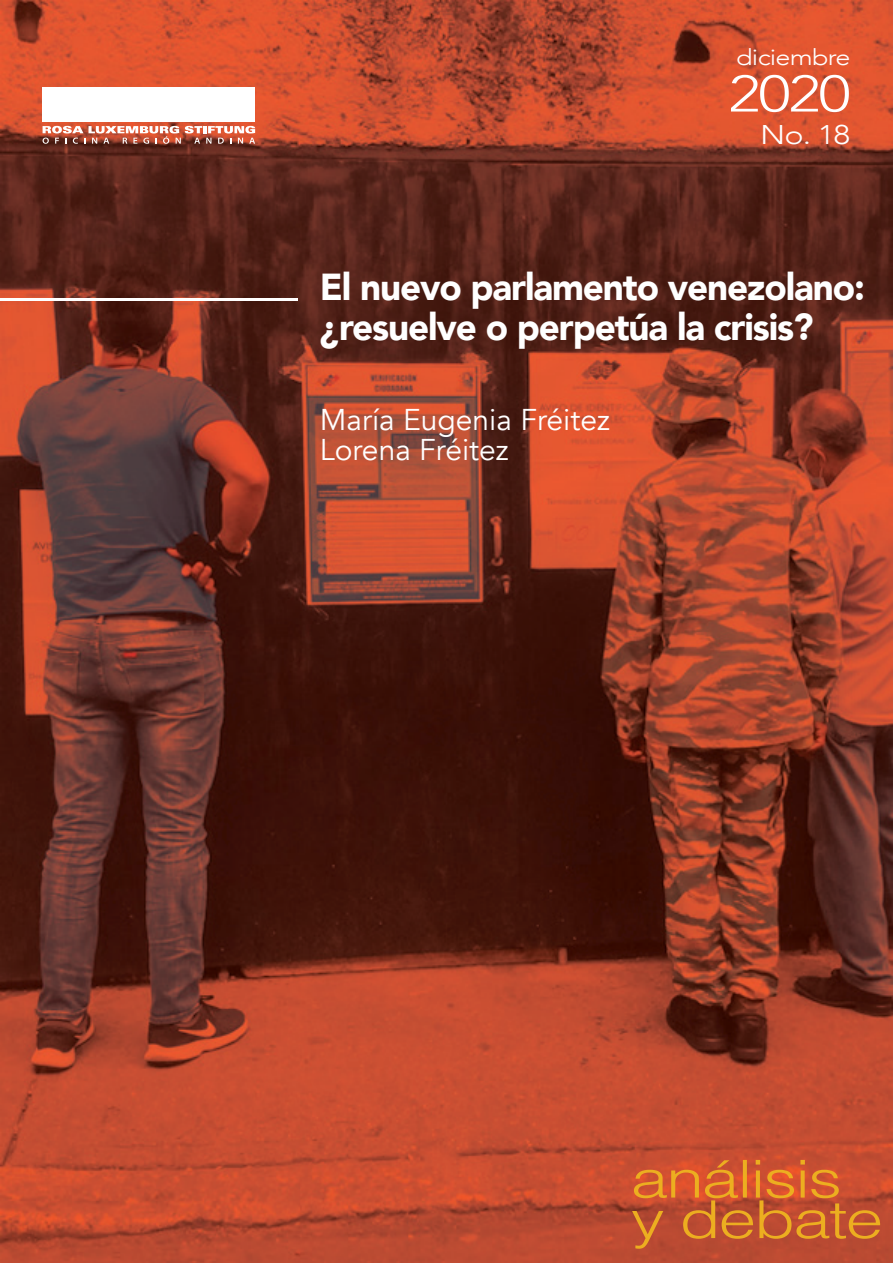
<style>
.page{position:relative;width:893px;height:1263px;background:#fff}
.page>*{position:absolute;margin:0;border:0;box-sizing:border-box;transform-origin:0 0}
.AÑO{font:300 51px "Avenir";color:#fff;scale:1.2 1}
.TITULO_PORTADA{font:900 37.5px/40.5px "Avenir";letter-spacing:-.03em;color:#fff}
.AUTOR{font:30px "Avenir";color:#fff}
.NUMERO_DE_DOCUMENTO{font:300 27px "Avenir";color:#fff;scale:1.2 1}
.MES{font:300 22.5px "Avenir";letter-spacing:-.03em;color:#fff;scale:1.2 1}
</style>
<div class="page">
<img style="left:0;top:0;width:892px;height:1263px">
<hr style="left:0;top:298px;width:298px;height:2px;background:#fff">
<div style="left:43px;top:88px;width:212px;height:34px;background:#fff"></div>
<svg style="left:43px;top:126px;width:212px;height:18px"></svg>
<svg style="left:632px;top:1160px;width:248px;height:89px;background:#ca5f2d"></svg>
<p class="MES" style="left:736px;top:44px;width:97px">diciembre</p>
<p class="AÑO" style="left:728px;top:64px;width:103px">2020</p>
<p class="NUMERO_DE_DOCUMENTO" style="left:760px;top:119px;width:77px">No. 18</p>
<p class="TITULO_PORTADA" style="left:320px;top:266px;width:547px">El nuevo parlamento venezolano: ¿resuelve o perpetúa la crisis?</p>
<p class="AUTOR" style="left:320px;top:402px;width:292px">María Eugenia Fréitez</p>
<p class="AUTOR" style="left:320px;top:432px;width:190px">Lorena Fréitez</p>
</div>
